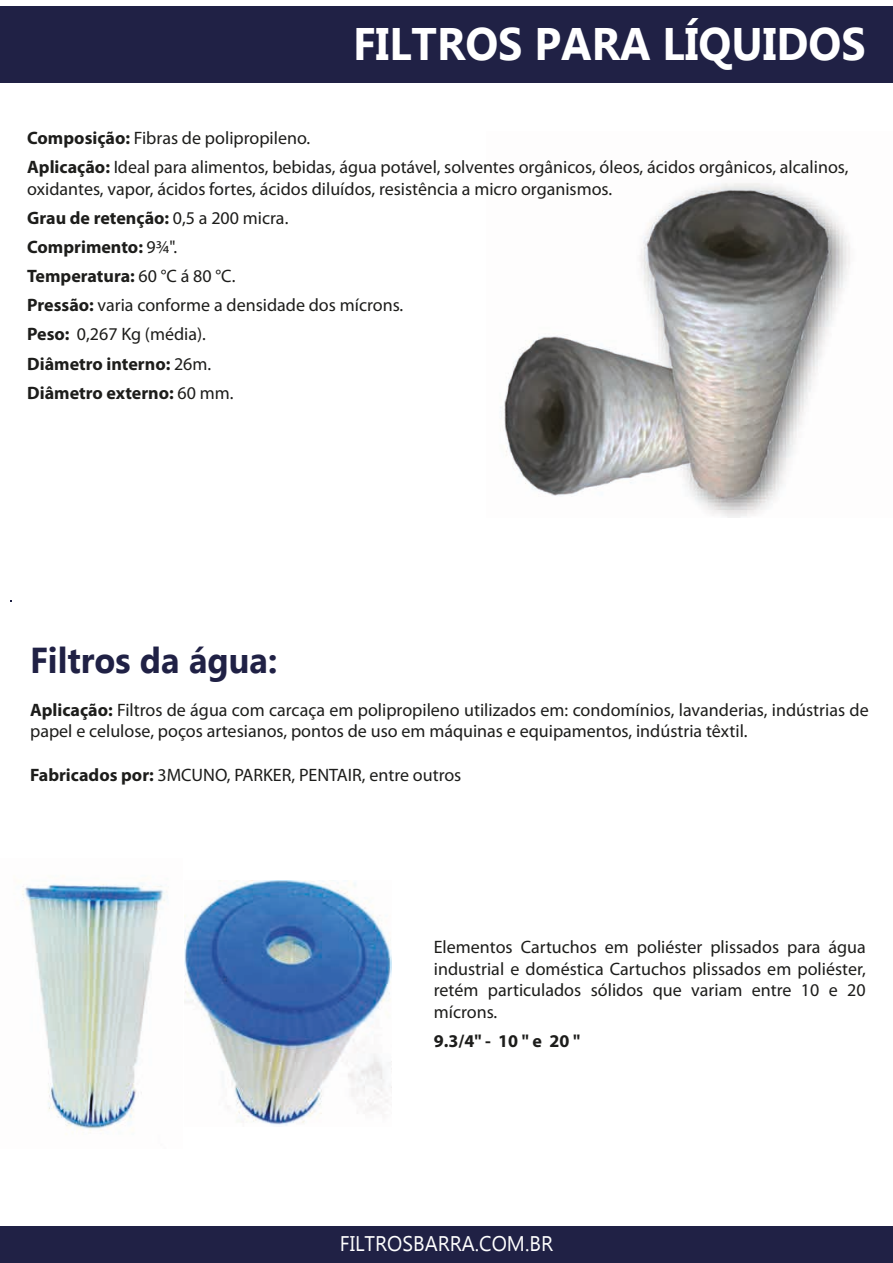
<style>
.page{position:relative;width:893px;height:1263px;background:#fff}
.page>*{position:absolute;margin:0;border:0;box-sizing:border-box;transform-origin:0 0}
.t1{font:700 45.45px "Gadugi";color:#fff;scale:.95 1}
.t2{font:700 36px "Gadugi";color:#202145;scale:.95 1}
.t3{font:21.15px "Gadugi";color:#fff;scale:.95 1}
.t4{font:18px/29.1px "Myriad Pro";color:#1d1d1b}
.t5{font:700 18px "Myriad Pro";color:#1d1d1b}
.s1{font-weight:700}
</style>
<div class="page">
<img style="left:504px;top:183px;width:346px;height:335px">
<div style="left:0;top:7px;width:893px;height:76px;background:#202145"></div>
<div style="left:0;top:1227px;width:893px;height:36px;background:#202145"></div>
<img style="left:184px;top:880px;width:208px;height:246px">
<img style="left:22px;top:876px;width:143px;height:257px">
<h1 class="t1" style="left:353px;top:17px;width:541px">FILTROS PARA LÍQUIDOS</h1>
<p class="t4" style="left:27px;top:123px;width:823px"><span class="s1">Composição:</span> Fibras de polipropileno.<br><span class="s1">Aplicação:</span> Ideal para alimentos, bebidas, água potável, solventes orgânicos, óleos, ácidos orgânicos, alcalinos,</p>
<p class="t4" style="left:27px;top:174px;width:587px">oxidantes, vapor, ácidos fortes, ácidos diluídos, resistência a micro organismos.<br><span class="s1">Grau de retenção:</span> 0,5 a 200 micra.<br><span class="s1">Comprimento:</span> 9¾".<br><span class="s1">Temperatura:</span> 60 °C á 80 °C.<br><span class="s1">Pressão:</span> varia conforme a densidade dos mícrons.<br><span class="s1">Peso:</span> 0,267 Kg (média).<br><span class="s1">Diâmetro interno:</span> 26m.<br><span class="s1">Diâmetro externo:</span> 60 mm.</p>
<h2 class="t2" style="left:30px;top:638px;width:262px">Filtros da água:</h2>
<p class="t4" style="left:30px;top:699px;width:840px;line-height:21.6px"><span class="s1">Aplicação:</span> Filtros de água com carcaça em polipropileno utilizados em: condomínios, lavanderias, indústrias de papel e celulose, poços artesianos, pontos de uso em máquinas e equipamentos, indústria têxtil.</p>
<p class="t4" style="left:30px;top:760px;width:433px"><span class="s1">Fabricados por:</span> 3MCUNO, PARKER, PENTAIR, entre outros</p>
<p class="t4" style="left:434px;top:936px;width:433px;line-height:21.6px;text-align:justify">Elementos Cartuchos em poliéster plissados para água industrial e doméstica Cartuchos plissados em poliéster, retém particulados sólidos que variam entre 10 e 20 mícrons.</p>
<p class="t5" style="left:434px;top:1029px;width:148px">9.3/4" - 10 " e 20 "</p>
<p class="t3" style="left:340px;top:1231px;width:226px">FILTROSBARRA.COM.BR</p>
</div>
